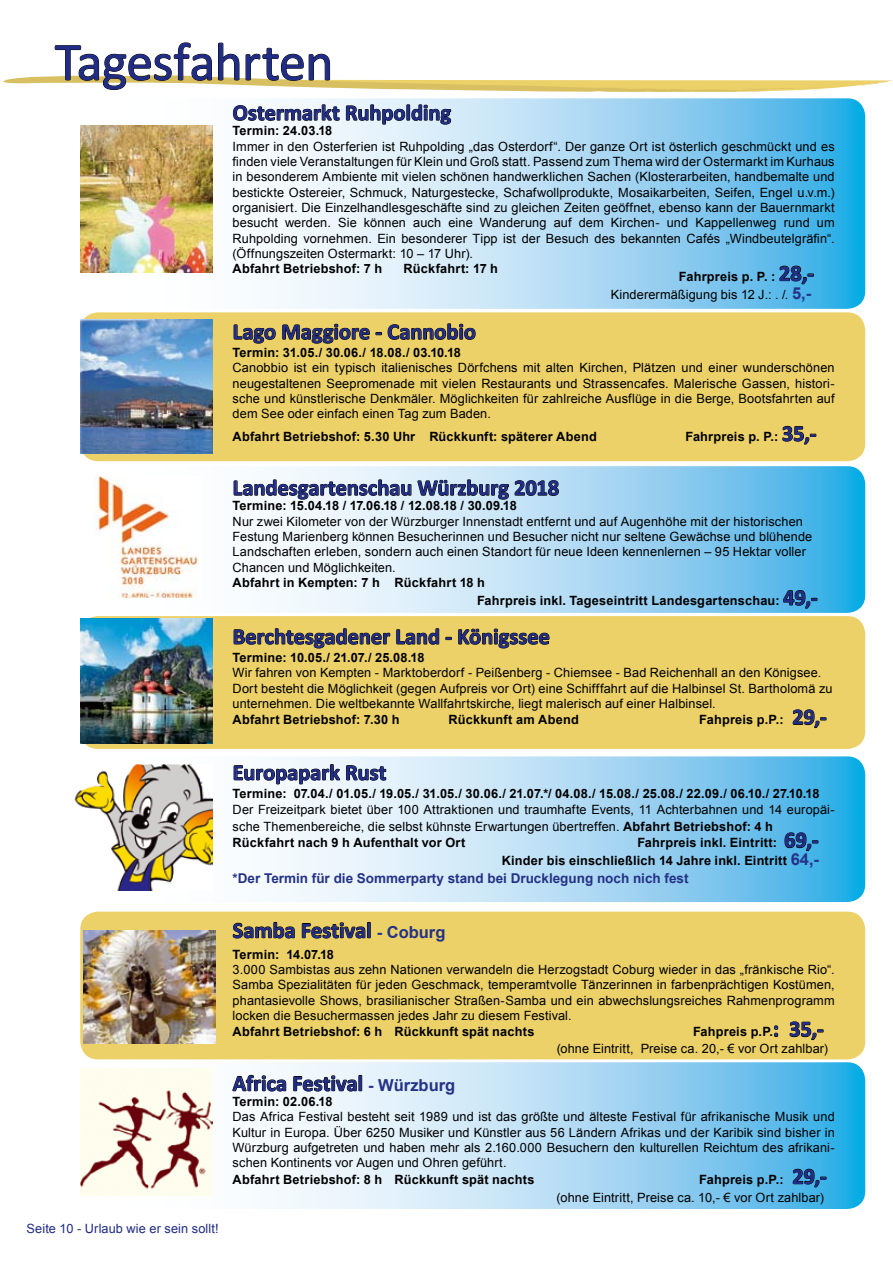
<style>
.page{position:relative;width:893px;height:1263px;background:#fff}
.page>*{position:absolute;margin:0;border:0;box-sizing:border-box;transform-origin:0 0}
.t1{font:54px "Calibri";letter-spacing:-.015em;color:#202c85}
.t2{font:700 22.5px "Calibri";letter-spacing:-.005em;color:#202c85}
.t3{font:700 13.5px "Arial";color:#243285}
.t4{font:12.75px/15.3px "Arial";letter-spacing:.01em;color:#000;text-align:justify}
.t5{font:700 12.75px/18px "Arial";letter-spacing:.015em;color:#000}
.t6{font:12.75px "Arial";letter-spacing:.01em;color:#202c85}
.s1{font-weight:700}
.s2{font-family:"Calibri";font-weight:700;font-size:22.5px;color:#202c85}
.s3{font-weight:700;font-size:16.5px;color:#243285}
.s4{font-family:"Calibri";font-size:22.5px;color:#202c85}
.s5{font-size:16.5px;color:#243285}
.s6{font-family:"Arial";font-size:16.5px;color:#243285}
</style>
<div class="page">
<svg style="left:80px;top:1062px;width:785px;height:147px"></svg>
<svg style="left:135px;top:756px;width:730px;height:146px"></svg>
<div style="left:80px;top:616px;width:785px;height:133px;background:#ecd169;border-radius:18px"></div>
<div style="left:80px;top:312px;width:785px;height:149px;background:#ecd169;border-radius:18px"></div>
<svg style="left:80px;top:98px;width:785px;height:211px"></svg>
<img style="left:81px;top:319px;width:132px;height:134px">
<div style="left:80px;top:912px;width:785px;height:147px;background:#ecd169;border-radius:18px"></div>
<img style="left:80px;top:1069px;width:133px;height:127px">
<img style="left:80px;top:618px;width:133px;height:126px">
<img style="left:80px;top:126px;width:133px;height:147px">
<svg style="left:99px;top:466px;width:766px;height:147px"></svg>
<svg style="left:3px;top:42px;width:890px;height:50px"></svg>
<img style="left:74px;top:765px;width:139px;height:126px">
<img style="left:83px;top:930px;width:133px;height:113px">
<div style="left:432px;top:0;width:458px;height:65px;background:#fff"></div>
<svg style="left:233px;top:104px;width:106px;height:17px"></svg>
<svg style="left:346px;top:104px;width:105px;height:20px;background:#a2aeb5"></svg>
<svg style="left:780px;top:266px;width:34px;height:19px"></svg>
<svg style="left:234px;top:324px;width:42px;height:19px"></svg>
<svg style="left:282px;top:324px;width:88px;height:19px"></svg>
<svg style="left:376px;top:332px;width:6px;height:3px"></svg>
<svg style="left:388px;top:323px;width:87px;height:17px"></svg>
<svg style="left:783px;top:426px;width:33px;height:19px"></svg>
<svg style="left:234px;top:479px;width:177px;height:20px"></svg>
<svg style="left:418px;top:479px;width:91px;height:20px;background:#99a9b4"></svg>
<svg style="left:515px;top:480px;width:44px;height:16px"></svg>
<svg style="left:783px;top:590px;width:34px;height:19px"></svg>
<svg style="left:234px;top:628px;width:156px;height:20px"></svg>
<svg style="left:396px;top:628px;width:43px;height:16px"></svg>
<svg style="left:445px;top:637px;width:7px;height:3px"></svg>
<svg style="left:458px;top:629px;width:91px;height:19px"></svg>
<svg style="left:793px;top:710px;width:33px;height:19px"></svg>
<svg style="left:234px;top:764px;width:106px;height:20px"></svg>
<svg style="left:346px;top:765px;width:40px;height:15px"></svg>
<svg style="left:785px;top:833px;width:33px;height:19px"></svg>
<svg style="left:233px;top:922px;width:62px;height:16px"></svg>
<svg style="left:302px;top:922px;width:69px;height:16px"></svg>
<svg style="left:774px;top:1026px;width:4px;height:11px"></svg>
<svg style="left:790px;top:1022px;width:33px;height:19px"></svg>
<svg style="left:233px;top:1075px;width:53px;height:16px"></svg>
<svg style="left:293px;top:1075px;width:69px;height:16px"></svg>
<svg style="left:793px;top:1169px;width:33px;height:19px"></svg>
<img style="left:96px;top:477px;width:105px;height:121px">
<h1 class="t1" style="left:55px;top:24px;width:280px">Tagesfahrten</h1>
<h2 class="t2" style="left:233px;top:97px;width:220px">Ostermarkt Ruhpolding</h2>
<p class="t5" style="left:233px;top:122px;width:101px">Termin: 24.03.18</p>
<p class="t4" style="left:233px;top:138px;width:604px">Immer in den Osterferien ist Ruhpolding „das Osterdorf“. Der ganze Ort ist österlich geschmückt und es finden viele Veranstaltungen für Klein und Groß statt. Passend zum Thema wird der Ostermarkt im Kurhaus in besonderem Ambiente mit vielen schönen handwerklichen Sachen (Klosterarbeiten, handbemalte und bestickte Ostereier, Schmuck, Naturgestecke, Schafwollprodukte, Mosaikarbeiten, Seifen, Engel u.v.m.) organisiert. Die Einzelhandlesgeschäfte sind zu gleichen Zeiten geöffnet, ebenso kann der Bauernmarkt besucht werden. Sie können auch eine Wanderung auf dem Kirchen- und Kappellenweg rund um Ruhpolding vornehmen. Ein besonderer Tipp ist der Besuch des bekannten Cafés „Windbeutelgräfin“. (Öffnungszeiten Ostermarkt: 10 – 17 Uhr).</p>
<p class="t5" style="left:233px;top:260px;width:151px">Abfahrt Betriebshof: 7 h</p>
<p class="t5" style="left:404px;top:260px;width:96px">Rückfahrt: 17 h</p>
<p class="t4" style="left:611px;top:267px;width:205px;line-height:18px;text-align:right"><span class="s1">Fahrpreis p. P. :</span> <span class="s2">28,-<br></span>Kinderermäßigung bis 12 J.: . /. <span class="s3">5,-</span></p>
<h2 class="t2" style="left:233px;top:316px;width:245px">Lago Maggiore - Cannobio</h2>
<p class="t5" style="left:233px;top:344px;width:230px">Termin: 31.05./ 30.06./ 18.08./ 03.10.18</p>
<p class="t4" style="left:233px;top:360px;width:604px">Canobbio ist ein typisch italienisches Dörfchens mit alten Kirchen, Plätzen und einer wunderschönen neugestaltenen Seepromenade mit vielen Restaurants und Strassencafes. Malerische Gassen, histori&shy;sche und künstlerische Denkmäler. Möglichkeiten für zahlreiche Ausflüge in die Berge, Bootsfahrten auf dem See oder einfach einen Tag zum Baden.</p>
<p class="t5" style="left:233px;top:427px;width:366px">Abfahrt Betriebshof: 5.30 Uhr Rückkunft: späterer Abend</p>
<p class="t5" style="left:685px;top:427px;width:133px">Fahrpreis p. P.: <span class="s4">35,-</span></p>
<h2 class="t2" style="left:233px;top:472px;width:328px">Landesgartenschau Würzburg 2018</h2>
<p class="t5" style="left:233px;top:497px;width:286px">Termine: 15.04.18 / 17.06.18 / 12.08.18 / 30.09.18</p>
<p class="t4" style="left:233px;top:513px;width:581px;text-align:left">Nur zwei Kilometer von der Würzburger Innenstadt entfernt und auf Augenhöhe mit der historischen Festung Marienberg können Besucherinnen und Besucher nicht nur seltene Gewächse und blühende Landschaften erleben, sondern auch einen Standort für neue Ideen kennenlernen – 95 Hektar voller Chancen und Möglichkeiten.</p>
<p class="t5" style="left:477px;top:574px;width:342px;text-indent:-244px">Abfahrt in Kempten: 7 h Rückfahrt 18 h<br>Fahrpreis inkl. Tageseintritt Landesgartenschau: <span class="s4">49,-</span></p>
<h2 class="t2" style="left:233px;top:621px;width:319px">Berchtesgadener Land - Königssee</h2>
<p class="t5" style="left:233px;top:649px;width:193px">Termine: 10.05./ 21.07./ 25.08.18</p>
<p class="t4" style="left:233px;top:665px;width:601px;text-align:left">Wir fahren von Kempten - Marktoberdorf - Peißenberg - Chiemsee - Bad Reichenhall an den Königsee.<br>Dort besteht die Möglichkeit (gegen Aufpreis vor Ort) eine Schifffahrt auf die Halbinsel St. Bartholomä zu unternehmen. Die weltbekannte Wallfahrtskirche, liegt malerisch auf einer Halbinsel.</p>
<p class="t5" style="left:233px;top:711px;width:168px">Abfahrt Betriebshof: 7.30 h</p>
<p class="t5" style="left:449px;top:711px;width:132px">Rückkunft am Abend</p>
<p class="t5" style="left:699px;top:711px;width:129px">Fahpreis p.P.: <span class="s4">29,-</span></p>
<h2 class="t2" style="left:233px;top:756px;width:155px">Europapark Rust</h2>
<p class="t5" style="left:233px;top:784px;width:588px">Termine: 07.04./ 01.05./ 19.05./ 31.05./ 30.06./ 21.07.*/ 04.08./ 15.08./ 25.08./ 22.09./ 06.10./ 27.10.18</p>
<p class="t4" style="left:233px;top:801px;width:604px;line-height:16.5px;text-align:left">Der Freizeitpark bietet über 100 Attraktionen und traumhafte Events, 11 Achterbahnen und 14 europäi&shy;sche Themenbereiche, die selbst kühnste Erwartungen übertreffen. <span class="s1">Abfahrt Betriebshof: 4 h<br>Rückfahrt nach 9 h Aufenthalt vor Ort</span></p>
<p class="t5" style="left:502px;top:834px;width:319px;text-align:right">Fahrpreis inkl. Eintritt: <span class="s4">69,-<br></span>Kinder bis einschließlich 14 Jahre inkl. Eintritt <span class="s5">64,-</span></p>
<p class="t3" style="left:233px;top:869px;width:457px">*Der Termin für die Sommerparty stand bei Drucklegung noch nich fest</p>
<h2 class="t2" style="left:233px;top:914px;width:214px">Samba Festival <span class="s6">- Coburg</span></h2>
<p class="t5" style="left:233px;top:945px;width:103px">Termin: 14.07.18</p>
<p class="t4" style="left:233px;top:962px;width:604px">3.000 Sambistas aus zehn Nationen verwandeln die Herzogstadt Coburg wieder in das „fränkische Rio“.<br>Samba Spezialitäten für jeden Geschmack, temperamtvolle Tänzerinnen in farbenprächtigen Kostümen, phantasievolle Shows, brasilianischer Straßen-Samba und ein abwechslungsreiches Rahmenprogramm locken die Besuchermassen jedes Jahr zu diesem Festival.</p>
<p class="t5" style="left:233px;top:1023px;width:303px">Abfahrt Betriebshof: 6 h Rückkunft spät nachts</p>
<p class="t4" style="left:557px;top:1023px;width:273px;line-height:16.5px;text-indent:136px"><span class="s1">Fahpreis p.P.</span><span class="s2">: 35,- </span>(ohne Eintritt, Preise ca. 20,- € vor Ort zahlbar)</p>
<h2 class="t2" style="left:233px;top:1067px;width:224px">Africa Festival <span class="s6">- Würzburg</span></h2>
<p class="t5" style="left:233px;top:1093px;width:101px">Termin: 02.06.18</p>
<p class="t4" style="left:233px;top:1109px;width:604px">Das Africa Festival besteht seit 1989 und ist das größte und älteste Festival für afrikanische Musik und Kultur in Europa. Über 6250 Musiker und Künstler aus 56 Ländern Afrikas und der Karibik sind bisher in Würzburg aufgetreten und haben mehr als 2.160.000 Besuchern den kulturellen Reichtum des afrikani&shy;schen Kontinents vor Augen und Ohren geführt.</p>
<p class="t5" style="left:233px;top:1170px;width:303px">Abfahrt Betriebshof: 8 h Rückkunft spät nachts</p>
<p class="t4" style="left:557px;top:1170px;width:272px;line-height:18px;text-align:right"><span class="s1">Fahpreis p.P.:</span> <span class="s2">29,-<br></span>(ohne Eintritt, Preise ca. 10,- € vor Ort zahlbar)</p>
<p class="t6" style="left:27px;top:1220px;width:194px">Seite 10 - Urlaub wie er sein sollt!</p>
</div>
